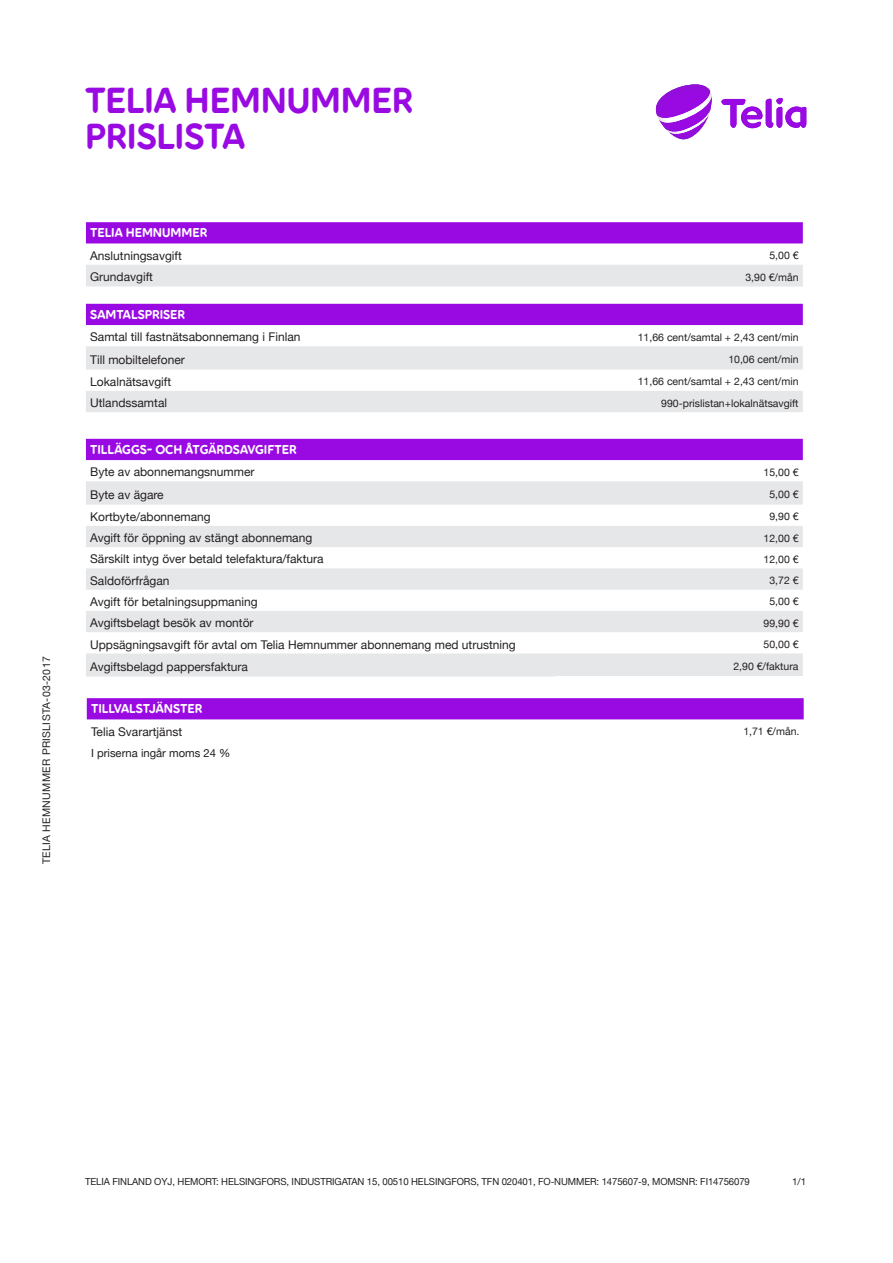
<style>
.page{position:relative;width:893px;height:1263px;background:#fff}
.page>*{position:absolute;margin:0;border:0;box-sizing:border-box;transform-origin:0 0}
.t1{font:36px/36px "Pebble";letter-spacing:-.005em;color:#990ae3}
.Table_Text{font:12.75px "Pebble";color:#fff}
.t2{font:12px "Helvetica Neue";color:#231f20}
.t3{font:11.25px "Helvetica Neue";color:#231f20}
.Table_Text-2{font:10.5px "Helvetica Neue";color:#231f20}
.t4{font:10.5px "Helvetica Neue LT";letter-spacing:.03em;color:#231f20}
.t5{font:9.75px "Helvetica Neue LT";letter-spacing:-.01em;color:#231f20}
</style>
<div class="page">
<svg style="left:721px;top:98px;width:85px;height:30px"></svg>
<svg style="left:656px;top:84px;width:56px;height:55px"></svg>
<div style="left:86px;top:222px;width:717px;height:21px;background:#990ae3"></div>
<div style="left:86px;top:265px;width:717px;height:22px;background:#e6e7e9"></div>
<div style="left:86px;top:304px;width:717px;height:21px;background:#990ae3"></div>
<svg style="left:86px;top:346px;width:717px;height:66px;fill:#e6e7e9"></svg>
<div style="left:86px;top:439px;width:717px;height:21px;background:#990ae3"></div>
<svg style="left:86px;top:481px;width:717px;height:196px;fill:#e6e7e9"></svg>
<div style="left:555px;top:676px;width:248px;height:22px;background:#fff"></div>
<div style="left:87px;top:698px;width:717px;height:21px;background:#990ae3"></div>
<p class="t4" style="left:40px;top:864px;width:209px;rotate:-90deg">TELIA HEMNUMMER PRISLISTA-03-2017</p>
<p class="t1" style="left:85px;top:82px;width:330px">TELIA HEMNUMMER<br>PRISLISTA</p>
<p class="Table_Text" style="left:90px;top:225px;width:119px">TELIA HEMNUMMER</p>
<p class="t2" style="left:90px;top:247px;width:93px">Anslutningsavgift</p>
<p class="Table_Text-2" style="left:769px;top:248px;width:31px">5,00 €</p>
<p class="t2" style="left:90px;top:268px;width:64px">Grundavgift</p>
<p class="Table_Text-2" style="left:745px;top:269px;width:55px">3,90 €/mån</p>
<p class="Table_Text" style="left:90px;top:306px;width:96px">SAMTALSPRISER</p>
<p class="t2" style="left:90px;top:328px;width:212px">Samtal till fastnätsabonnemang i Finlan</p>
<p class="Table_Text-2" style="left:638px;top:329px;width:162px">11,66 cent/samtal + 2,43 cent/min</p>
<p class="t2" style="left:90px;top:351px;width:96px">Till mobiltelefoner</p>
<p class="Table_Text-2" style="left:728px;top:352px;width:72px">10,06 cent/min</p>
<p class="t2" style="left:90px;top:373px;width:83px">Lokalnätsavgift</p>
<p class="Table_Text-2" style="left:638px;top:374px;width:162px">11,66 cent/samtal + 2,43 cent/min</p>
<p class="t2" style="left:90px;top:394px;width:78px">Utlandssamtal</p>
<p class="Table_Text-2" style="left:661px;top:395px;width:139px">990-prislistan+lokalnätsavgift</p>
<p class="Table_Text" style="left:90px;top:441px;width:208px">TILLÄGGS- OCH ÅTGÄRDSAVGIFTER</p>
<p class="t2" style="left:90px;top:463px;width:166px">Byte av abonnemangsnummer</p>
<p class="Table_Text-2" style="left:763px;top:464px;width:37px">15,00 €</p>
<p class="t2" style="left:90px;top:486px;width:75px">Byte av ägare</p>
<p class="Table_Text-2" style="left:769px;top:487px;width:31px">5,00 €</p>
<p class="t2" style="left:90px;top:508px;width:122px">Kortbyte/abonnemang</p>
<p class="Table_Text-2" style="left:769px;top:509px;width:31px">9,90 €</p>
<p class="t2" style="left:90px;top:529px;width:224px">Avgift för öppning av stängt abonnemang</p>
<p class="Table_Text-2" style="left:763px;top:530px;width:37px">12,00 €</p>
<p class="t2" style="left:90px;top:551px;width:235px">Särskilt intyg över betald telefaktura/faktura</p>
<p class="Table_Text-2" style="left:763px;top:551px;width:37px">12,00 €</p>
<p class="t2" style="left:90px;top:572px;width:81px">Saldoförfrågan</p>
<p class="Table_Text-2" style="left:769px;top:573px;width:31px">3,72 €</p>
<p class="t2" style="left:90px;top:593px;width:169px">Avgift för betalningsuppmaning</p>
<p class="Table_Text-2" style="left:769px;top:594px;width:31px">5,00 €</p>
<p class="t2" style="left:90px;top:614px;width:165px">Avgiftsbelagt besök av montör</p>
<p class="Table_Text-2" style="left:763px;top:615px;width:37px">99,90 €</p>
<p class="t2" style="left:90px;top:636px;width:427px">Uppsägningsavgift för avtal om Telia Hemnummer abonnemang med utrustning</p>
<p class="Table_Text-2" style="left:763px;top:636px;width:37px">50,00 €</p>
<p class="t2" style="left:90px;top:658px;width:159px">Avgiftsbelagd pappersfaktura</p>
<p class="Table_Text-2" style="left:733px;top:659px;width:67px">2,90 €/faktura</p>
<p class="Table_Text" style="left:91px;top:701px;width:113px">TILLVALSTJÄNSTER</p>
<p class="t2" style="left:91px;top:723px;width:93px">Telia Svarartjänst</p>
<p class="Table_Text-2" style="left:743px;top:724px;width:58px">1,71 €/mån.</p>
<p class="t3" style="left:91px;top:744px;width:141px">I priserna ingår moms 24 %</p>
<p class="t5" style="left:85px;top:1175px;width:666px">TELIA FINLAND OYJ, HEMORT: HELSINGFORS, INDUSTRIGATAN 15, 00510 HELSINGFORS, TFN 020401, FO-NUMMER: 1475607-9, MOMSNR: FI14756079</p>
<p class="t5" style="left:792px;top:1175px;width:16px">1/1</p>
</div>
